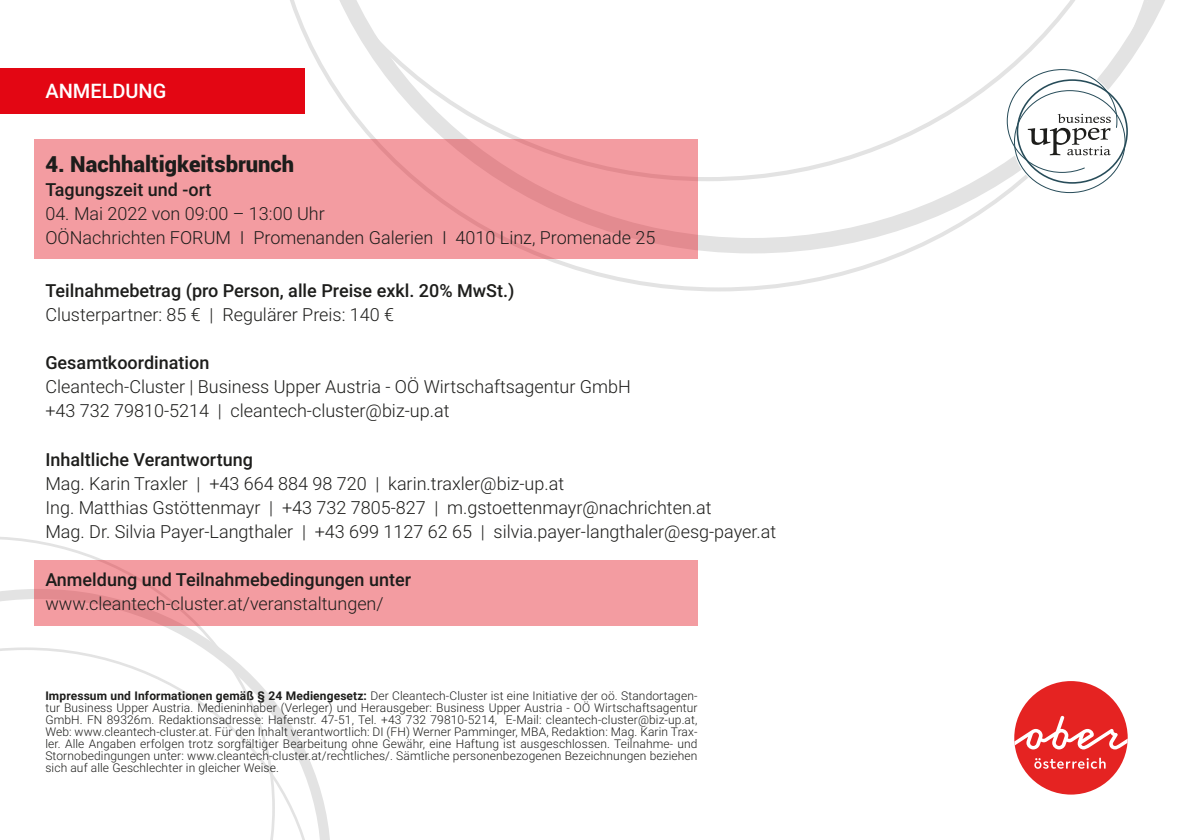
<style>
.page{position:relative;width:1191px;height:840px;background:#fff}
.page>*{position:absolute;margin:0;border:0;box-sizing:border-box;transform-origin:0 0}
.HL_TS{font:900 22px "Roboto";color:#1d1d1b}
.Reiter{font:500 20px "Roboto";color:#fff}
.t1{font:300 18px "Roboto";color:#1d1d1b}
.t2{font:500 18px "Roboto";color:#1d1d1b}
.Kleingedrucktes{font:300 12px/12px "Roboto";letter-spacing:.01em;color:#1d1d1b;text-align:justify}
.s1{font-weight:700}
</style>
<div class="page">
<svg style="left:275px;top:625px;width:56px;height:214px"></svg>
<svg style="left:275px;top:647px;width:42px;height:192px"></svg>
<svg style="left:0;top:537px;width:275px;height:302px"></svg>
<svg style="left:269px;top:0;width:896px;height:291px"></svg>
<svg style="left:261px;top:0;width:893px;height:181px"></svg>
<div style="left:1014px;top:680px;width:113px;height:114px;background:#e52322;border-radius:50%"></div>
<svg style="left:1014px;top:715px;width:113px;height:53px"></svg>
<svg style="left:1014px;top:91px;width:111px;height:101px"></svg>
<svg style="left:1004px;top:67px;width:116px;height:108px"></svg>
<div style="left:34px;top:139px;width:663px;height:119px;background:#f39ca1"></div>
<div style="left:0;top:68px;width:304px;height:45px;background:#e30613"></div>
<div style="left:34px;top:560px;width:663px;height:65px;background:#f39ca1"></div>
<p class="Reiter" style="left:45px;top:77px;width:123px">ANMELDUNG</p>
<p class="HL_TS" style="left:45px;top:148px;width:250px">4. Nachhaltigkeitsbrunch</p>
<p class="t2" style="left:45px;top:176px;width:168px">Tagungszeit und -ort</p>
<p class="t1" style="left:45px;top:200px;width:281px">04. Mai 2022 von 09:00 – 13:00 Uhr</p>
<p class="t1" style="left:45px;top:224px;width:611px">OÖNachrichten FORUM I Promenanden Galerien I 4010 Linz, Promenade 25</p>
<p class="t2" style="left:45px;top:278px;width:470px">Teilnahmebetrag (pro Person, alle Preise exkl. 20% MwSt.)</p>
<p class="t1" style="left:45px;top:302px;width:350px">Clusterpartner: 85 € | Regulärer Preis: 140 €</p>
<p class="t2" style="left:45px;top:350px;width:165px">Gesamtkoordination</p>
<p class="t1" style="left:45px;top:374px;width:587px">Cleantech-Cluster | Business Upper Austria - OÖ Wirtschaftsagentur GmbH</p>
<p class="t1" style="left:45px;top:398px;width:405px">+43 732 79810-5214 | cleantech-cluster@biz-up.at</p>
<p class="t2" style="left:45px;top:446px;width:209px">Inhaltliche Verantwortung</p>
<p class="t1" style="left:45px;top:470px;width:520px">Mag. Karin Traxler | +43 664 884 98 720 | karin.traxler@biz-up.at</p>
<p class="t1" style="left:45px;top:494px;width:668px">Ing. Matthias Gstöttenmayr | +43 732 7805-827 | m.gstoettenmayr@nachrichten.at</p>
<p class="t1" style="left:45px;top:518px;width:732px">Mag. Dr. Silvia Payer-Langthaler | +43 699 1127 62 65 | silvia.payer-langthaler@esg-payer.at</p>
<p class="t2" style="left:45px;top:566px;width:367px">Anmeldung und Teilnahmebedingungen unter</p>
<p class="t1" style="left:45px;top:590px;width:340px">www.cleantech-cluster.at/veranstaltungen/</p>
<p class="Kleingedrucktes" style="left:45px;top:688px;width:653px"><span class="s1">Impressum und Informationen gemäß § 24 Mediengesetz:</span> Der Cleantech-Cluster ist eine Initiative der oö. Standortagen&shy;tur Business Upper Austria. Medieninhaber (Verleger) und Herausgeber: Business Upper Austria - OÖ Wirtschaftsagentur GmbH. FN 89326m. Redaktionsadresse: Hafenstr. 47-51, Tel. +43 732 79810-5214, E-Mail: cleantech-cluster@biz-up.at, Web: www.cleantech-cluster.at. Für den Inhalt verantwortlich: DI (FH) Werner Pamminger, MBA, Redaktion: Mag. Karin Trax&shy;ler. Alle Angaben erfolgen trotz sorgfältiger Bearbeitung ohne Gewähr, eine Haftung ist ausgeschlossen. Teilnahme- und Stornobedingungen unter: www.cleantech-cluster.at/rechtliches/. Sämtliche personenbezogenen Bezeichnungen beziehen sich auf alle Geschlechter in gleicher Weise.</p>
</div>
